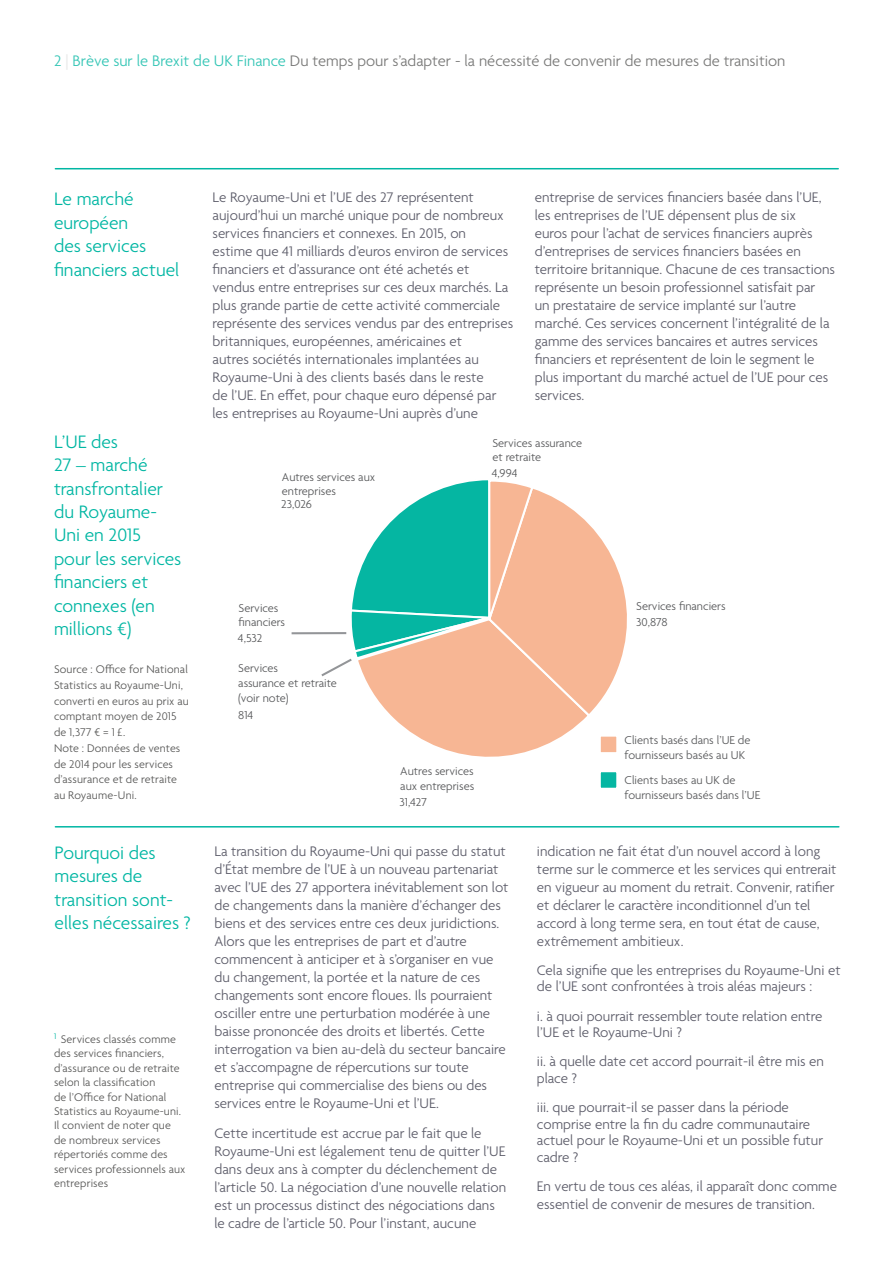
<style>
.page{position:relative;width:893px;height:1263px;background:#fff}
.page>*{position:absolute;margin:0;border:0;box-sizing:border-box;transform-origin:0 0}
.Sub_heading{font:300 19.5px/23.4px "Agenda";color:#00b6a3}
.t1{font:300 16.5px "Agenda";color:#797978}
.Body_text{font:300 15px/18px "Agenda";color:#5c5c69}
.t2{font:300 12.45px/14.9px "Agenda";color:#57585a}
.Body{font:300 12px/14.4px "Agenda";letter-spacing:.01em;color:#575756}
.s1{color:#33c5b5}
.s2{color:#e4e4e4}
</style>
<div class="page">
<hr style="left:55px;top:168px;width:783px;height:1px;background:#00b6a3">
<hr style="left:55px;top:826px;width:784px;height:1px;background:#00b6a3">
<svg style="left:319px;top:480px;width:308px;height:277px"></svg>
<hr style="left:292px;top:632px;width:54px;height:2px;background:#939598">
<div style="left:600px;top:736px;width:17px;height:17px;background:#f7b694"></div>
<div style="left:599px;top:734px;width:19px;height:20px;border:2px solid #fff"></div>
<div style="left:600px;top:771px;width:17px;height:18px;background:#05b6a2"></div>
<div style="left:599px;top:770px;width:19px;height:20px;border:2px solid #fff"></div>
<p class="t1" style="left:54px;top:52px;width:733px"><span class="s1">2</span> <span class="s2">|</span> <span class="s1">Brève sur le Brexit de UK Finance</span> Du temps pour s’adapter - la nécessité de convenir de mesures de transition</p>
<p class="Sub_heading" style="left:54px;top:189px;width:127px">Le marché européen<br>des services financiers actuel</p>
<p class="Sub_heading" style="left:54px;top:431px;width:129px">L’UE des<br>27 – marché transfrontalier du Royaume-<br>Uni en 2015 pour les services financiers et connexes (en millions €)</p>
<p class="Body" style="left:54px;top:663px;width:135px">Source : Office for National</p>
<p class="Body" style="left:54px;top:678px;width:130px">Statistics au Royaume-Uni,</p>
<p class="Body" style="left:54px;top:694px;width:136px">converti en euros au prix au</p>
<p class="Body" style="left:54px;top:709px;width:124px;line-height:15.8px">comptant moyen de 2015 de 1,377 € = 1 £.</p>
<p class="Body" style="left:54px;top:741px;width:128px">Note : Données de ventes</p>
<p class="Body" style="left:54px;top:757px;width:121px">de 2014 pour les services</p>
<p class="Body" style="left:54px;top:772px;width:125px;line-height:15.8px">d’assurance et de retraite au Royaume-Uni.</p>
<p class="Body_text" style="left:213px;top:189px;width:302px">Le Royaume-Uni et l’UE des 27 représentent aujourd’hui un marché unique pour de nombreux services financiers et connexes. En 2015, on<br>estime que 41 milliards d’euros environ de services financiers et d’assurance ont été achetés et vendus entre entreprises sur ces deux marchés. La plus grande partie de cette activité commerciale représente des services vendus par des entreprises britanniques, européennes, américaines et<br>autres sociétés internationales implantées au Royaume-Uni à des clients basés dans le reste<br>de l’UE. En effet, pour chaque euro dépensé par les entreprises au Royaume-Uni auprès d’une</p>
<p class="Body_text" style="left:535px;top:189px;width:302px">entreprise de services financiers basée dans l’UE, les entreprises de l’UE dépensent plus de six<br>euros pour l’achat de services financiers auprès d’entreprises de services financiers basées en territoire britannique. Chacune de ces transactions représente un besoin professionnel satisfait par<br>un prestataire de service implanté sur l’autre marché. Ces services concernent l’intégralité de la gamme des services bancaires et autres services financiers et représentent de loin le segment le plus important du marché actuel de l’UE pour ces services.</p>
<p class="t2" style="left:282px;top:470px;width:95px">Autres services aux entreprises</p>
<p class="t2" style="left:281px;top:498px;width:32px">23,026</p>
<p class="t2" style="left:492px;top:436px;width:91px">Services assurance et retraite</p>
<p class="t2" style="left:492px;top:466px;width:27px">4,994</p>
<p class="t2" style="left:239px;top:601px;width:48px">Services financiers</p>
<p class="t2" style="left:238px;top:661px;width:100px">Services<br>assurance et retraite (voir note)</p>
<p class="t2" style="left:238px;top:631px;width:26px">4,532</p>
<p class="t2" style="left:238px;top:709px;width:17px">814</p>
<p class="t2" style="left:400px;top:765px;width:75px">Autres services aux entreprises</p>
<p class="t2" style="left:400px;top:795px;width:29px">31,427</p>
<p class="t2" style="left:636px;top:600px;width:91px">Services financiers</p>
<p class="t2" style="left:636px;top:616px;width:33px">30,878</p>
<p class="t2" style="left:624px;top:734px;width:128px">Clients basés dans l’UE de fournisseurs basés au UK</p>
<p class="t2" style="left:624px;top:773px;width:137px">Clients bases au UK de fournisseurs basés dans l’UE</p>
<p class="Sub_heading" style="left:55px;top:842px;width:138px">Pourquoi des mesures de transition sont&shy;elles nécessaires ?</p>
<p class="Body_text" style="left:214px;top:843px;width:296px">La transition du Royaume-Uni qui passe du statut d’État membre de l’UE à un nouveau partenariat avec l’UE des 27 apportera inévitablement son lot de changements dans la manière d’échanger des biens et des services entre ces deux juridictions.<br>Alors que les entreprises de part et d’autre commencent à anticiper et à s’organiser en vue du changement, la portée et la nature de ces changements sont encore floues. Ils pourraient osciller entre une perturbation modérée à une baisse prononcée des droits et libertés. Cette interrogation va bien au-delà du secteur bancaire et s’accompagne de répercutions sur toute entreprise qui commercialise des biens ou des services entre le Royaume-Uni et l’UE.</p>
<p class="Body_text" style="left:214px;top:1125px;width:293px">Cette incertitude est accrue par le fait que le Royaume-Uni est légalement tenu de quitter l’UE dans deux ans à compter du déclenchement de l’article 50. La négociation d’une nouvelle relation est un processus distinct des négociations dans le cadre de l’article 50. Pour l’instant, aucune</p>
<p class="Body" style="left:54px;top:1033px;width:133px"><sup>1</sup> Services classés comme des services financiers, d’assurance ou de retraite selon la classification<br>de l’Office for National<br>Statistics au Royaume-uni.<br>Il convient de noter que de nombreux services répertoriés comme des services professionnels aux entreprises</p>
<p class="Body_text" style="left:537px;top:843px;width:301px">indication ne fait état d’un nouvel accord à long terme sur le commerce et les services qui entrerait en vigueur au moment du retrait. Convenir, ratifier et déclarer le caractère inconditionnel d’un tel accord à long terme sera, en tout état de cause, extrêmement ambitieux.</p>
<p class="Body_text" style="left:537px;top:963px;width:305px;line-height:16.5px">Cela signifie que les entreprises du Royaume-Uni et de l’UE sont confrontées à trois aléas majeurs :</p>
<p class="Body_text" style="left:537px;top:1008px;width:287px;line-height:16.5px">i. à quoi pourrait ressembler toute relation entre l’UE et le Royaume-Uni ?</p>
<p class="Body_text" style="left:537px;top:1054px;width:289px;line-height:16.5px">ii. à quelle date cet accord pourrait-il être mis en place ?</p>
<p class="Body_text" style="left:537px;top:1100px;width:288px;line-height:16.5px">iii. que pourrait-il se passer dans la période comprise entre la fin du cadre communautaire actuel pour le Royaume-Uni et un possible futur cadre ?</p>
<p class="Body_text" style="left:537px;top:1178px;width:302px">En vertu de tous ces aléas, il apparaît donc comme essentiel de convenir de mesures de transition.</p>
</div>
